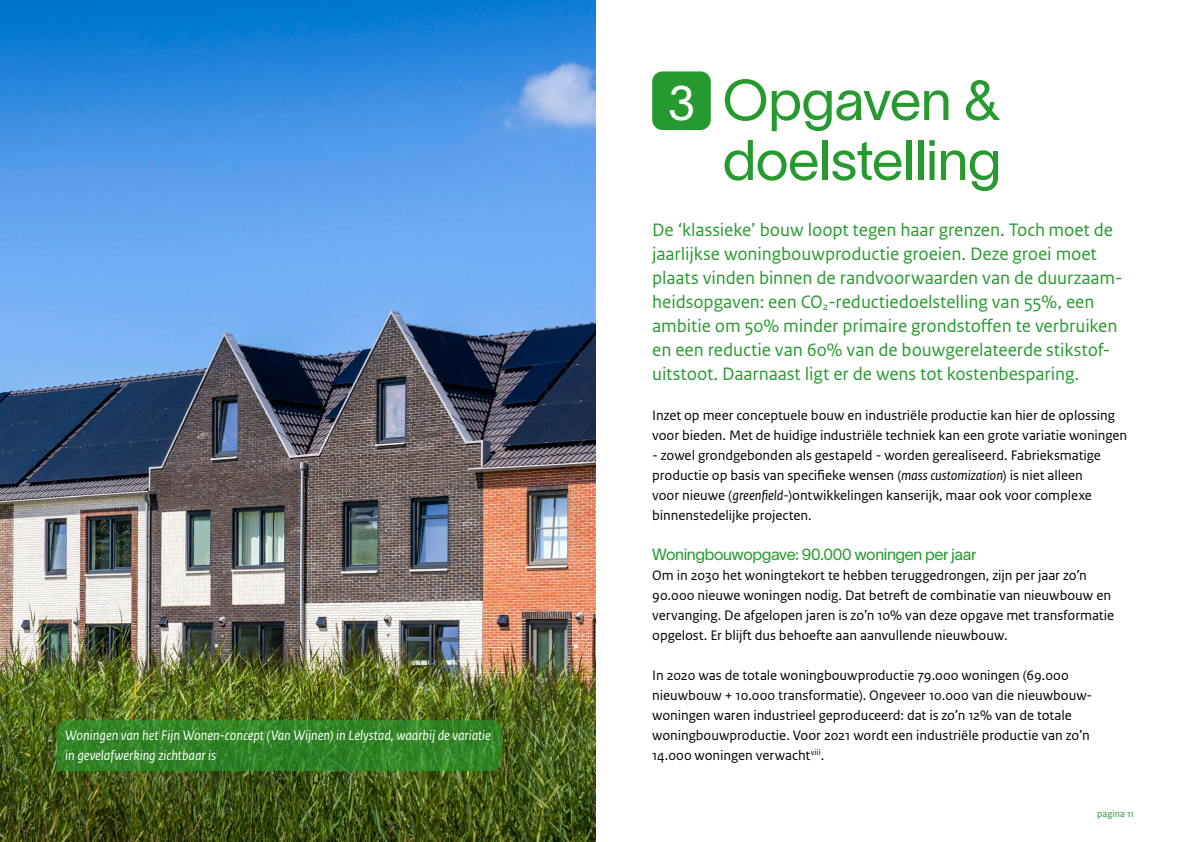
<style>
.page{position:relative;width:1191px;height:842px;background:#fff}
.page>*{position:absolute;margin:0;border:0;box-sizing:border-box;transform-origin:0 0}
.t1{font:56px/60px "Lausanne 300";letter-spacing:-.015em;color:#279a2f;text-align:right}
.t2{font:19px/24px "Rijksoverheid Sans Text";letter-spacing:-.005em;color:#279a2f}
.t3{font:16px "Lausanne 300";letter-spacing:-.02em;color:#279a2f}
.t4{font:14.5px/20px "Rijksoverheid Sans Text";letter-spacing:-.005em;color:#000}
.t5{font:italic 14.5px/20px "Rijksoverheid Sans Text";letter-spacing:-.005em;color:#fff}
.t6{font:10px "Rijksoverheid Sans Text";color:#279a2f}
.s1{font-size:48px;color:#fff}
.s2{font-style:italic}
</style>
<div class="page">
<div style="left:652px;top:71px;width:59px;height:59px;background:#279a2f;border-radius:10px"></div>
<img style="left:0;top:0;width:595px;height:842px">
<svg style="left:57px;top:720px;width:445px;height:51px;background:#338527"></svg>
<p class="t5" style="left:65px;top:726px;width:427px">Woningen van het Fijn Wonen-concept (Van Wijnen) in Lelystad, waarbij de variatie in gevelafwerking zichtbaar is</p>
<h1 class="t1" style="left:667px;top:68px;width:336px"><span class="s1">3</span> Opgaven &amp; doelstelling</h1>
<p class="t2" style="left:652px;top:218px;width:469px">De ‘klassieke’ bouw loopt tegen haar grenzen. Toch moet de jaarlijkse woningbouwproductie groeien. Deze groei moet plaats vinden binnen de randvoorwaarden van de duurzaam&shy;heidsopgaven: een CO<sub>2</sub>-reductiedoelstelling van 55%, een ambitie om 50% minder primaire grondstoffen te verbruiken en een reductie van 60% van de bouwgerelateerde stikstof&shy;uitstoot. Daarnaast ligt er de wens tot kostenbesparing.</p>
<p class="t4" style="left:652px;top:405px;width:476px">Inzet op meer conceptuele bouw en industriële productie kan hier de oplossing voor bieden. Met de huidige industriële techniek kan een grote variatie woningen</p>
<p class="t4" style="left:652px;top:445px;width:450px">- zowel grondgebonden als gestapeld - worden gerealiseerd. Fabrieksmatige productie op basis van specifieke wensen (<span class="s2">mass customization</span>) is niet alleen voor nieuwe (<span class="s2">greenfield-</span>)ontwikkelingen kanserijk, maar ook voor complexe binnenstedelijke projecten.</p>
<p class="t3" style="left:652px;top:544px;width:326px">Woningbouwopgave: 90.000 woningen per jaar</p>
<p class="t4" style="left:652px;top:565px;width:463px">Om in 2030 het woningtekort te hebben teruggedrongen, zijn per jaar zo’n 90.000 nieuwe woningen nodig. Dat betreft de combinatie van nieuwbouw en vervanging. De afgelopen jaren is zo’n 10% van deze opgave met transformatie opgelost. Er blijft dus behoefte aan aanvullende nieuwbouw.</p>
<p class="t4" style="left:652px;top:665px;width:440px">In 2020 was de totale woningbouwproductie 79.000 woningen (69.000 nieuwbouw + 10.000 transformatie). Ongeveer 10.000 van die nieuwbouw&shy;woningen waren industrieel geproduceerd: dat is zo’n 12% van de totale woningbouwproductie. Voor 2021 wordt een industriële productie van zo’n 14.000 woningen verwacht<sup>viii</sup>.</p>
<p class="t6" style="left:1097px;top:808px;width:38px">pagina 11</p>
</div>
